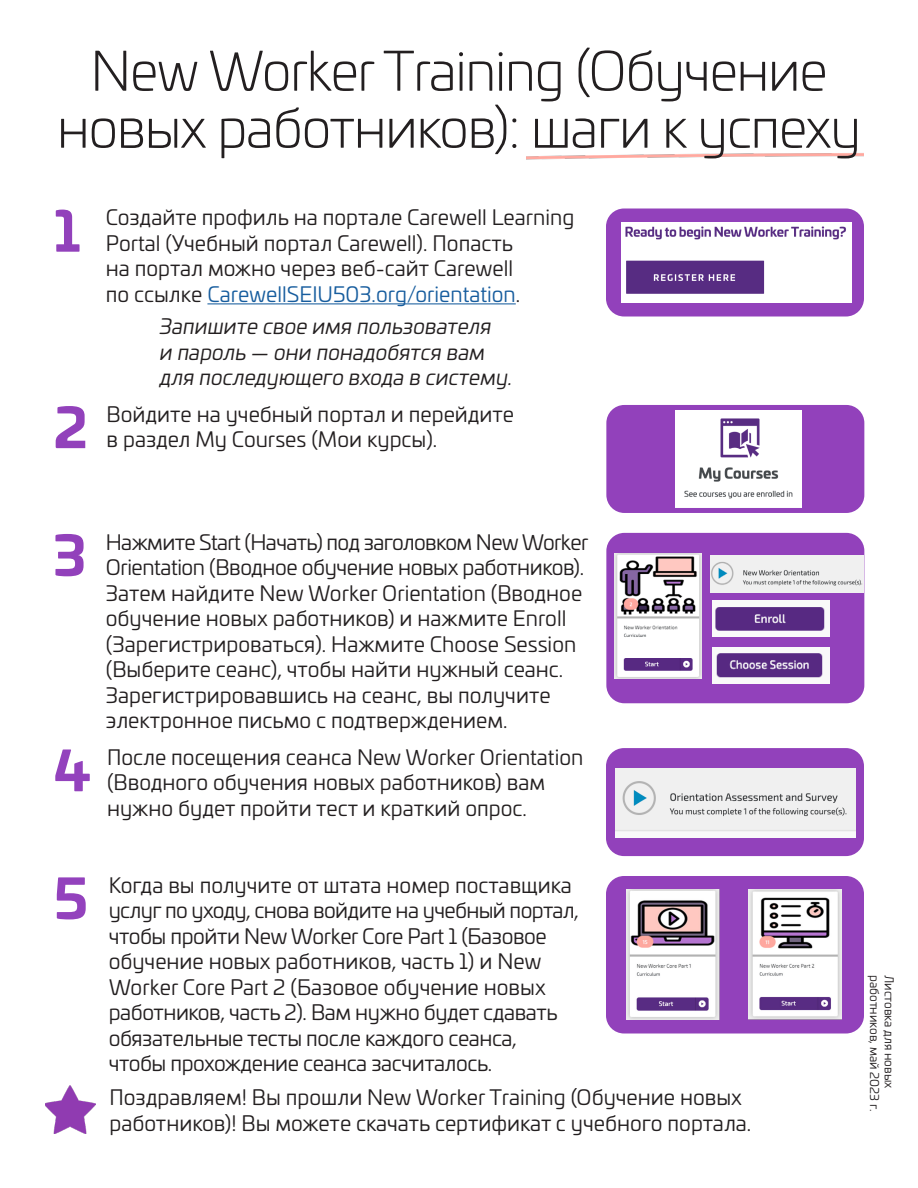
<style>
.page{position:relative;width:918px;height:1188px;background:#fff}
.page>*{position:absolute;margin:0;border:0;box-sizing:border-box;transform-origin:0 0}
.Headline{font:300 54px/57px "Univia Pro";letter-spacing:-.025em;color:#231f20;text-align:center}
.Subhead{font:700 54px "Univia Pro";color:#9241bb}
.Subhead-2{font:700 54px "Univia Pro";color:#9342bd}
.Body{font:21px/25.5px "Univia Pro";color:#231f20}
.Body-2{font:21px/25.5px "Univia Pro";letter-spacing:-.02em;color:#231f20}
.Body-3{font:italic 21px/25.5px "Univia Pro";color:#231f20}
.t1{font:12px "Univia Pro";color:#231f20}
.s1{color:#175d9e}
</style>
<div class="page">
<img style="left:526px;top:153px;width:338px;height:7px">
<img style="left:46px;top:1085px;width:50px;height:49px">
<div style="left:606px;top:208px;width:258px;height:108px;background:#9241bb;border-radius:18px"></div>
<img style="left:622px;top:223px;width:229px;height:79px">
<hr style="left:207px;top:303px;width:309px;height:1px;background:#175d9e">
<div style="left:606px;top:533px;width:258px;height:170px;background:#9241bb;border-radius:18px"></div>
<img style="left:614px;top:554px;width:88px;height:125px">
<img style="left:712px;top:648px;width:118px;height:36px">
<img style="left:710px;top:556px;width:154px;height:36px">
<img style="left:712px;top:601px;width:118px;height:36px">
<div style="left:606px;top:405px;width:258px;height:108px;background:#9241bb;border-radius:18px"></div>
<img style="left:675px;top:410px;width:126px;height:98px">
<div style="left:606px;top:748px;width:258px;height:108px;background:#9241bb;border-radius:18px"></div>
<img style="left:615px;top:769px;width:241px;height:68px">
<div style="left:606px;top:876px;width:258px;height:158px;background:#9241bb;border-radius:18px"></div>
<img style="left:626px;top:889px;width:94px;height:131px">
<img style="left:748px;top:890px;width:93px;height:130px">
<p class="Headline" style="left:57px;top:40px;width:806px">New Worker Training (Обучение новых работников): шаги к успеху</p>
<p class="Subhead" style="left:54px;top:188px;width:28px">1</p>
<p class="Body" style="left:106px;top:204px;width:470px">Создайте профиль на портале Carewell Learning Portal (Учебный портал Carewell). Попасть<br>на портал можно через веб-сайт Carewell<br>по ссылке <span class="s1">CarewellSEIU503.org/orientation</span>.</p>
<p class="Body-3" style="left:160px;top:313px;width:354px">Запишите свое имя пользователя<br>и пароль — они понадобятся вам для последующего входа в систему.</p>
<p class="Subhead" style="left:54px;top:385px;width:35px">2</p>
<p class="Body" style="left:107px;top:400px;width:409px">Войдите на учебный портал и перейдите в раздел My Courses (Мои курсы).</p>
<p class="Subhead" style="left:53px;top:513px;width:35px">3</p>
<p class="Body" style="left:106px;top:528px;width:484px">Нажмите Start (Начать) под заголовком New Worker Orientation (Вводное обучение новых работников).<br>Затем найдите New Worker Orientation (Вводное обучение новых работников) и нажмите Enroll (Зарегистрироваться). Нажмите Choose Session (Выберите сеанс), чтобы найти нужный сеанс.<br>Зарегистрировавшись на сеанс, вы получите электронное письмо с подтверждением.</p>
<p class="Subhead-2" style="left:54px;top:728px;width:38px">4</p>
<p class="Body" style="left:107px;top:743px;width:478px">После посещения сеанса New Worker Orientation (Вводного обучения новых работников) вам нужно будет пройти тест и краткий опрос.</p>
<p class="Subhead-2" style="left:54px;top:856px;width:36px">5</p>
<p class="Body-2" style="left:109px;top:871px;width:472px">Когда вы получите от штата номер поставщика услуг по уходу, снова войдите на учебный портал, чтобы пройти New Worker Core Part 1 (Базовое обучение новых работников, часть 1) и New Worker Core Part 2 (Базовое обучение новых работников, часть 2). Вам нужно будет сдавать обязательные тесты после каждого сеанса, чтобы прохождение сеанса засчиталось.</p>
<p class="Body" style="left:110px;top:1084px;width:643px">Поздравляем! Вы прошли New Worker Training (Обучение новых работников)! Вы можете скачать сертификат с учебного портала.</p>
<p class="t1" style="left:883px;top:975px;width:138px;rotate:90deg">работников, май 2023 г.</p>
<p class="t1" style="left:898px;top:975px;width:115px;rotate:90deg">Листовка для новых</p>
</div>
